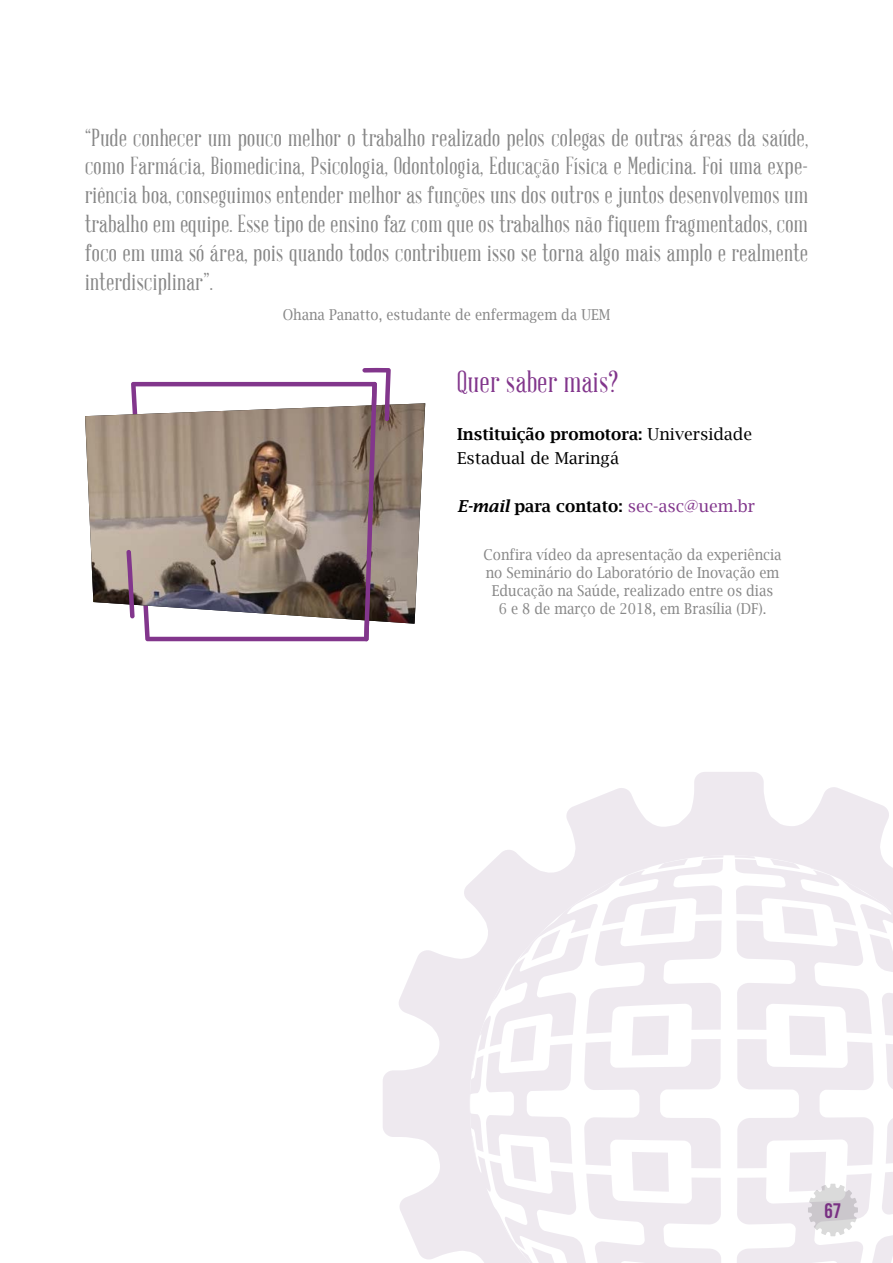
<style>
.page{position:relative;width:893px;height:1263px;background:#fff}
.page>*{position:absolute;margin:0;border:0;box-sizing:border-box;transform-origin:0 0}
.t1{font:30px "Abraham Lincoln";letter-spacing:.02em;color:#82368c}
.t2{font:24px/28.8px "Abraham Lincoln";letter-spacing:.02em;color:#878787;text-align:justify}
.t3{font:700 21px "Bebas Neue";color:#82368c}
.t4{font:16.5px/24px "Lucida Bright";color:#000}
.t5{font:16.5px "Lucida Bright";color:#82368c}
.t6{font:15px/18px "Lucida Bright";color:#878787;text-align:center;scale:.9 1}
.s1{font-weight:600}
.s2{font-weight:600;font-style:italic;color:#000}
.s3{font-weight:600;color:#000}
</style>
<div class="page">
<svg style="left:131px;top:382px;width:231px;height:259px"></svg>
<img style="left:85px;top:403px;width:340px;height:221px">
<svg style="left:126px;top:550px;width:9px;height:68px"></svg>
<svg style="left:362px;top:368px;width:29px;height:273px;background:#8e757e"></svg>
<svg style="left:383px;top:772px;width:506px;height:487px"></svg>
<svg style="left:724px;top:855px;width:10px;height:404px"></svg>
<svg style="left:470px;top:855px;width:254px;height:408px"></svg>
<svg style="left:734px;top:855px;width:159px;height:408px"></svg>
<p class="t2" style="left:85px;top:124px;width:724px">“Pude conhecer um pouco melhor o trabalho realizado pelos colegas de outras áreas da saúde, como Farmácia, Biomedicina, Psicologia, Odontologia, Educação Física e Medicina. Foi uma expe&shy;riência boa, conseguimos entender melhor as funções uns dos outros e juntos desenvolvemos um trabalho em equipe. Esse tipo de ensino faz com que os trabalhos não fiquem fragmentados, com foco em uma só área, pois quando todos contribuem isso se torna algo mais amplo e realmente interdisciplinar”.</p>
<p class="t6" style="left:283px;top:305px;width:365px">Ohana Panatto, estudante de enfermagem da UEM</p>
<p class="t1" style="left:457px;top:365px;width:162px">Quer saber mais?</p>
<p class="t4" style="left:457px;top:422px;width:297px"><span class="s1">Instituição promotora:</span> Universidade<br>Estadual de Maringá</p>
<p class="t5" style="left:457px;top:496px;width:300px"><span class="s2">E-mail</span> <span class="s3">para contato:</span> sec-asc@uem.br</p>
<p class="t6" style="left:483px;top:545px;width:333px">Confira vídeo da apresentação da experiência no Seminário do Laboratório de Inovação em Educação na Saúde, realizado entre os dias<br>6 e 8 de março de 2018, em Brasília (DF).</p>
<p class="t3" style="left:825px;top:1199px;width:18px">67</p>
</div>
